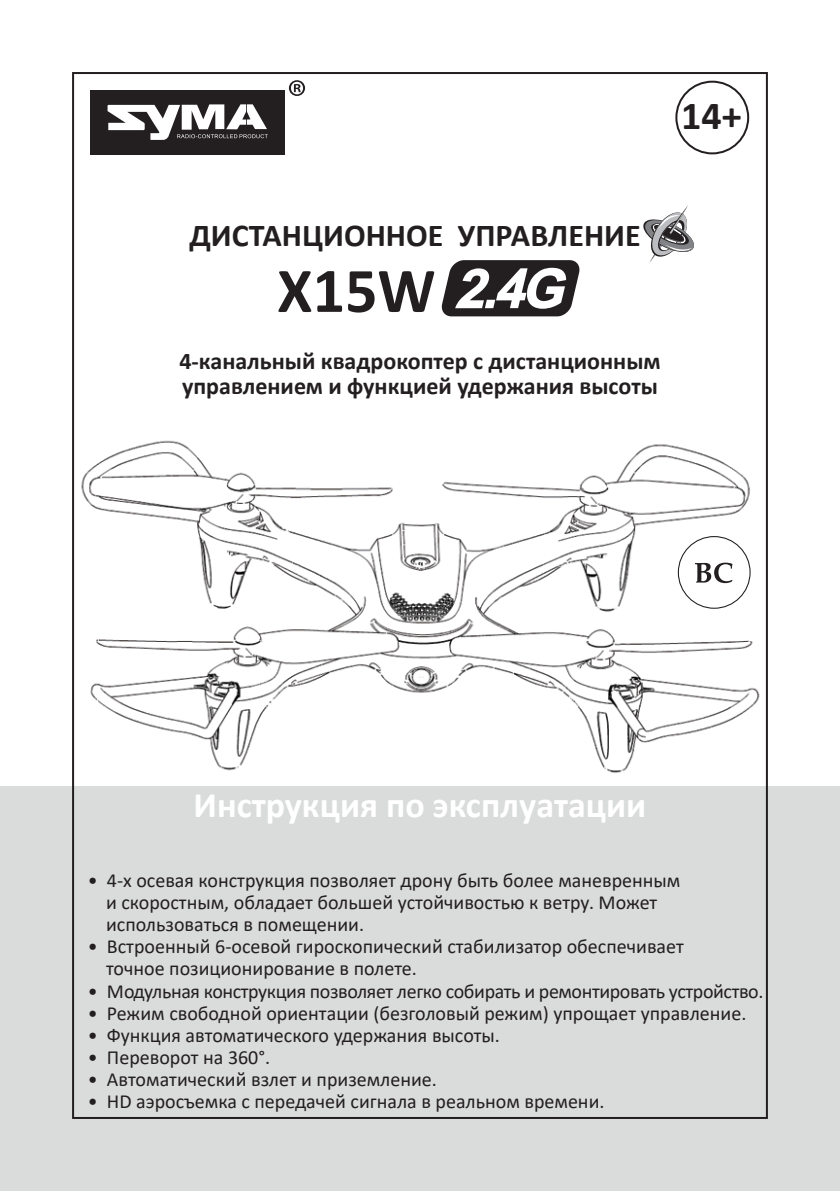
<style>
.page{position:relative;width:840px;height:1191px;background:#fff}
.page>*{position:absolute;margin:0;border:0;box-sizing:border-box;transform-origin:0 0}
.Название_модели{font:700 64px "Calibri";color:#231f20}
.цифры_на_схемах{font:700 40px "Calibri";color:#231f20}
.Заголовок_16{font:700 36px "Calibri";color:#fff}
.Заголовок_16-2{font:700 32px "Calibri";color:#231f20}
.Заголовок_12{font:700 24px/24px "Calibri";color:#231f20}
.t1{font:20px/22px "Calibri";color:#231f20}
.t2{font:20px "Calibri";letter-spacing:-.02em;color:#231f20}
</style>
<div class="page">
<img style="left:81px;top:440px;width:679px;height:333px">
<div style="left:0;top:787px;width:839px;height:404px;background:#dadbdb"></div>
<div style="left:90px;top:90px;width:195px;height:65px;background:#231f20"></div>
<svg style="left:107px;top:104px;width:160px;height:36px"></svg>
<svg style="left:289px;top:80px;width:16px;height:16px"></svg>
<div style="left:675px;top:81px;width:73px;height:73px;border:2px solid #231f20;border-radius:50%"></div>
<svg style="left:643px;top:205px;width:50px;height:58px"></svg>
<svg style="left:441px;top:260px;width:138px;height:56px"></svg>
<svg style="left:694px;top:562px;width:38px;height:21px"></svg>
<div style="left:677px;top:536px;width:73px;height:73px;border:1px solid #231f20;border-radius:50%"></div>
<p class="цифры_на_схемах" style="left:680px;top:87px;width:62px">14+</p>
<p class="Заголовок_16-2" style="left:189px;top:213px;width:452px">ДИСТАНЦИОННОЕ УПРАВЛЕНИЕ</p>
<p class="Название_модели" style="left:277px;top:245px;width:160px">X15W</p>
<p class="Заголовок_12" style="left:179px;top:349px;width:482px">4-канальный квадрокоптер с дистанционным управлением и функцией удержания высоты</p>
<p class="Заголовок_16" style="left:193px;top:779px;width:454px">Инструкция по эксплуатации</p>
<p class="t1" style="left:106px;top:869px;width:575px;text-indent:-18px">• 4-х осевая конструкция позволяет дрону быть более маневренным и скоростным, обладает большей устойчивостью к ветру. Может использоваться в помещении.</p>
<p class="t1" style="left:106px;top:935px;width:579px;text-indent:-18px">• Встроенный 6-осевой гироскопический стабилизатор обеспечивает точное позиционирование в полете.</p>
<p class="t2" style="left:88px;top:977px;width:676px">• Модульная конструкция позволяет легко собирать и ремонтировать устройство.</p>
<p class="t1" style="left:88px;top:1001px;width:659px">• Режим свободной ориентации (безголовый режим) упрощает управление.</p>
<p class="t1" style="left:88px;top:1023px;width:413px">• Функция автоматического удержания высоты.</p>
<p class="t1" style="left:88px;top:1045px;width:184px">• Переворот на 360°.</p>
<p class="t1" style="left:88px;top:1067px;width:350px">• Автоматический взлет и приземление.</p>
<p class="t1" style="left:88px;top:1089px;width:518px">• HD аэросъемка с передачей сигнала в реальном времени.</p>
</div>
